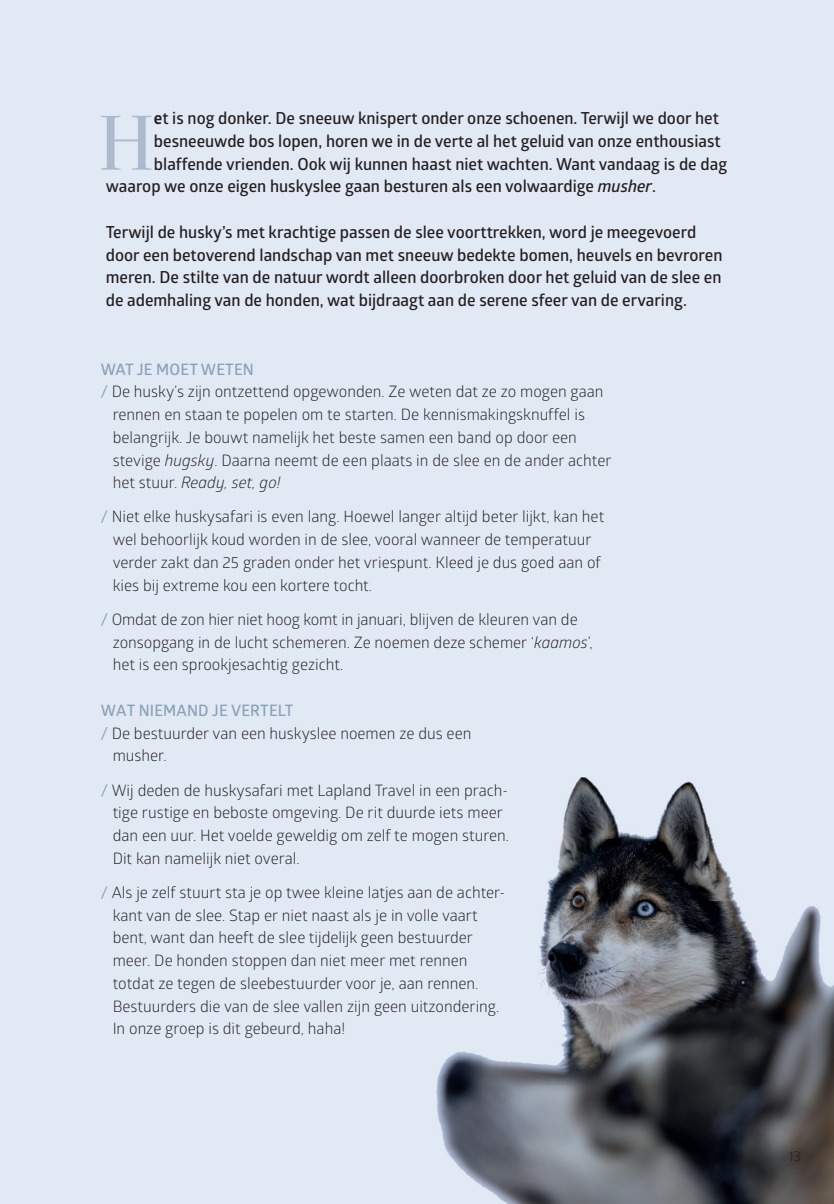
<style>
.page{position:relative;width:834px;height:1204px;background:#fff}
.page>*{position:absolute;margin:0;border:0;box-sizing:border-box;transform-origin:0 0}
.t1{font:77.7px "Bodoni Svty Two ITCTT";color:#abbbcd}
.t2{font:600 16.62px/22.8px "Glober";color:#231f20}
.t3{font:15.75px/22.8px "Glober";color:#231f20}
.t4{font:600 15.75px "Glober";letter-spacing:.01em;color:#8aa0b7}
.t5{font:italic 15.75px "Glober";color:#231f20}
.t6{font:14px "Glober";color:#231f20}
.s1{font-weight:700}
.s2{font-style:italic}
.s3{color:#8b9cbc}
.s4{font-style:normal}
</style>
<div class="page">
<div style="left:0;top:0;width:834px;height:1203px;background:#e1e9f5"></div>
<img style="left:436px;top:777px;width:398px;height:426px">
<h1 class="t1" style="left:99px;top:80px;width:57px">H</h1>
<p class="t2" style="left:154px;top:106px;width:566px"><span class="s1">e</span>t is nog donker. De sneeuw knispert onder onze schoenen. Terwijl we door het</p>
<p class="t2" style="left:154px;top:129px;width:568px">besneeuwde bos lopen, horen we in de verte al het geluid van onze enthousiast</p>
<p class="t2" style="left:154px;top:152px;width:575px">blaffende vrienden. Ook wij kunnen haast niet wachten. Want vandaag is de dag</p>
<p class="t2" style="left:106px;top:175px;width:552px">waarop we onze eigen huskyslee gaan besturen als een volwaardige <span class="s2">musher</span>.</p>
<p class="t2" style="left:106px;top:220px;width:618px">Terwijl de husky’s met krachtige passen de slee voorttrekken, word je meegevoerd door een betoverend landschap van met sneeuw bedekte bomen, heuvels en bevroren meren. De stilte van de natuur wordt alleen doorbroken door het geluid van de slee en de ademhaling van de honden, wat bijdraagt aan de serene sfeer van de ervaring.</p>
<p class="t4" style="left:101px;top:358px;width:155px">WAT JE MOET WETEN</p>
<p class="t3" style="left:101px;top:380px;width:504px"><span class="s3">/</span> De husky’s zijn ontzettend opgewonden. Ze weten dat ze zo mogen gaan</p>
<p class="t3" style="left:113px;top:402px;width:474px">rennen en staan te popelen om te starten. De kennismakingsknuffel is</p>
<p class="t3" style="left:113px;top:425px;width:466px">belangrijk. Je bouwt namelijk het beste samen een band op door een</p>
<p class="t3" style="left:113px;top:448px;width:500px">stevige <span class="s2">hugsky</span>. Daarna neemt de een plaats in de slee en de ander achter</p>
<p class="t5" style="left:113px;top:472px;width:170px"><span class="s4">het stuur.</span> Ready, set, go!</p>
<p class="t3" style="left:113px;top:505px;width:493px;text-indent:-12px"><span class="s3">/</span> Niet elke huskysafari is even lang. Hoewel langer altijd beter lijkt, kan het wel behoorlijk koud worden in de slee, vooral wanneer de temperatuur verder zakt dan 25 graden onder het vriespunt. Kleed je dus goed aan of kies bij extreme kou een kortere tocht.</p>
<p class="t3" style="left:113px;top:607px;width:482px;text-indent:-12px"><span class="s3">/</span> Omdat de zon hier niet hoog komt in januari, blijven de kleuren van de zonsopgang in de lucht schemeren. Ze noemen deze schemer ‘<span class="s2">kaamos</span>’, het is een sprookjesachtig gezicht.</p>
<p class="t4" style="left:101px;top:699px;width:194px">WAT NIEMAND JE VERTELT</p>
<p class="t3" style="left:101px;top:721px;width:372px"><span class="s3">/</span> De bestuurder van een huskyslee noemen ze dus een</p>
<p class="t3" style="left:113px;top:744px;width:55px">musher.</p>
<p class="t3" style="left:113px;top:778px;width:398px;text-indent:-12px"><span class="s3">/</span> Wij deden de huskysafari met Lapland Travel in een prach&shy;tige rustige en beboste omgeving. De rit duurde iets meer dan een uur. Het voelde geweldig om zelf te mogen sturen.<br>Dit kan namelijk niet overal.</p>
<p class="t3" style="left:113px;top:880px;width:394px;text-indent:-12px"><span class="s3">/</span> Als je zelf stuurt sta je op twee kleine latjes aan de achter&shy;kant van de slee. Stap er niet naast als je in volle vaart bent, want dan heeft de slee tijdelijk geen bestuurder meer. De honden stoppen dan niet meer met rennen totdat ze tegen de sleebestuurder voor je, aan rennen.<br>Bestuurders die van de slee vallen zijn geen uitzondering.<br>In onze groep is dit gebeurd, haha!</p>
<p class="t6" style="left:788px;top:1146px;width:14px">13</p>
</div>
